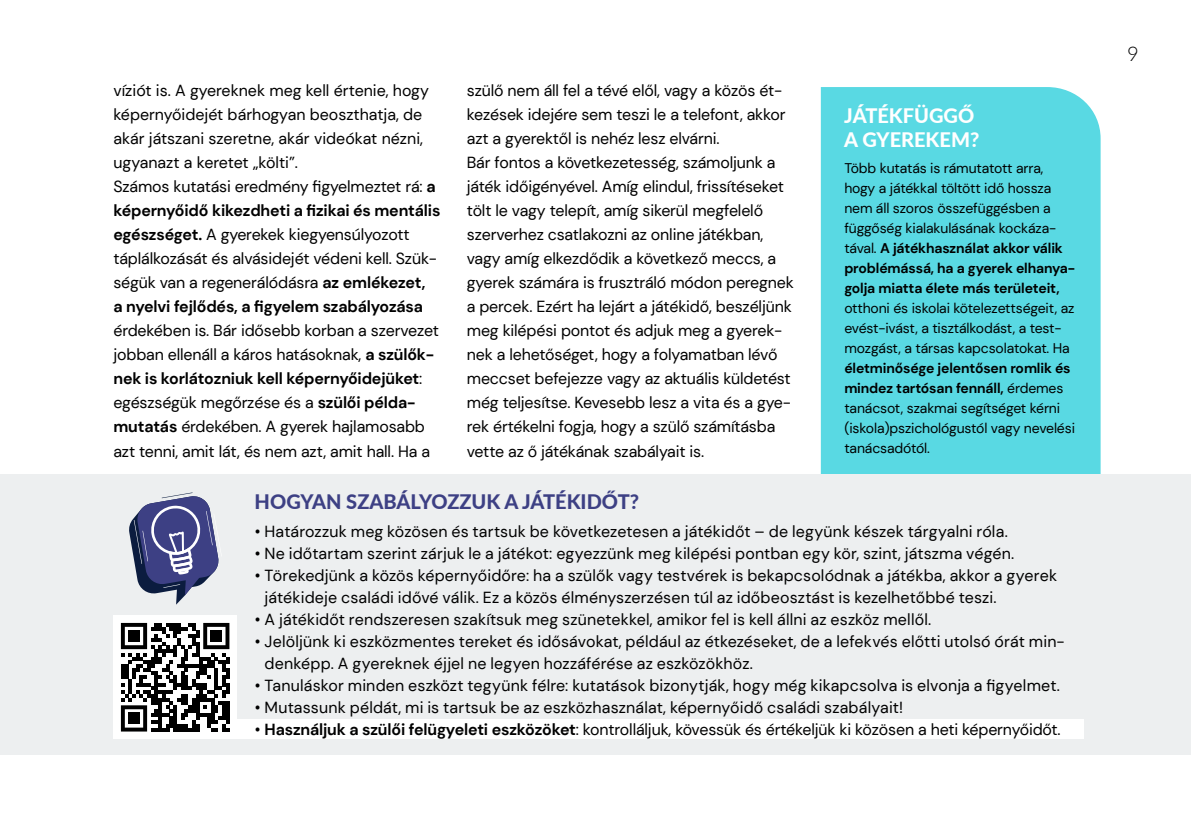
<style>
.page{position:relative;width:1191px;height:840px;background:#fff}
.page>*{position:absolute;margin:0;border:0;box-sizing:border-box;transform-origin:0 0}
.t1{font:800 20px "Lato";color:#3d4084}
.t2{font:800 20px/24px "Lato";color:#fff}
.t3{font:300 20px "Lato";color:#000}
.t4{font:16px/24px "DM Sans";letter-spacing:-.01em;color:#000}
.t5{font:16px/22px "DM Sans";letter-spacing:.01em;color:#000}
.t6{font:14px/20px "DM Sans";letter-spacing:-.01em;color:#000}
.s1{font-weight:700}
</style>
<div class="page">
<div style="left:821px;top:87px;width:279px;height:387px;background:#59d9e3"></div>
<div style="left:0;top:474px;width:1191px;height:280px;background:#edeff0"></div>
<svg style="left:129px;top:492px;width:90px;height:112px"></svg>
<div style="left:218px;top:719px;width:865px;height:19px;background:#fff"></div>
<div style="left:113px;top:615px;width:124px;height:123px;background:#fff"></div>
<svg style="left:121px;top:622px;width:108px;height:109px"></svg>
<div style="left:128px;top:630px;width:12px;height:11px;background:#000"></div>
<div style="left:211px;top:630px;width:11px;height:11px;background:#000"></div>
<div style="left:128px;top:712px;width:12px;height:11px;background:#000"></div>
<p class="t4" style="left:113px;top:78px;width:328px">víziót is. A gyereknek meg kell értenie, hogy képernyőidejét bárhogyan beoszthatja, de akár játszani szeretne, akár videókat nézni, ugyanazt a keretet „költi”.<br>Számos kutatási eredmény figyelmeztet rá: <span class="s1">a képernyőidő kikezdheti a fizikai és mentális egészséget.</span> A gyerekek kiegyensúlyozott táplálkozását és alvásidejét védeni kell. Szük&shy;ségük van a regenerálódásra <span class="s1">az emlékezet,<br>a nyelvi fejlődés, a figyelem szabályozása</span></p>
<p class="t4" style="left:113px;top:318px;width:327px">érdekében is. Bár idősebb korban a szervezet jobban ellenáll a káros hatásoknak, <span class="s1">a szülők&shy;nek is korlátozniuk kell képernyőidejüket</span>: egészségük megőrzése és a <span class="s1">szülői példa&shy;mutatás</span> érdekében. A gyerek hajlamosabb azt tenni, amit lát, és nem azt, amit hall. Ha a</p>
<p class="t4" style="left:467px;top:78px;width:328px">szülő nem áll fel a tévé elől, vagy a közös ét&shy;kezések idejére sem teszi le a telefont, akkor azt a gyerektől is nehéz lesz elvárni.<br>Bár fontos a következetesség, számoljunk a játék időigényével. Amíg elindul, frissítéseket tölt le vagy telepít, amíg sikerül megfelelő szerverhez csatlakozni az online játékban, vagy amíg elkezdődik a következő meccs, a gyerek számára is frusztráló módon peregnek a percek. Ezért ha lejárt a játékidő, beszéljünk meg kilépési pontot és adjuk meg a gyerek&shy;nek a lehetőséget, hogy a folyamatban lévő meccset befejezze vagy az aktuális küldetést még teljesítse. Kevesebb lesz a vita és a gye&shy;rek értékelni fogja, hogy a szülő számításba vette az ő játékának szabályait is.</p>
<p class="t2" style="left:844px;top:102px;width:136px">JÁTÉKFÜGGŐ<br>A GYEREKEM?</p>
<p class="t6" style="left:844px;top:158px;width:232px">Több kutatás is rámutatott arra, hogy a játékkal töltött idő hossza nem áll szoros összefüggésben a függőség kialakulásának kockáza&shy;tával. <span class="s1">A játékhasználat akkor válik problémássá, ha a gyerek elhanya&shy;golja miatta élete más területeit,</span></p>
<p class="t6" style="left:844px;top:298px;width:232px">otthoni és iskolai kötelezettségeit, az evést-ivást, a tisztálkodást, a test&shy;mozgást, a társas kapcsolatokat. Ha</p>
<p class="t6" style="left:844px;top:358px;width:232px"><span class="s1">életminősége jelentősen romlik és mindez tartósan fennáll,</span> érdemes tanácsot, szakmai segítséget kérni (iskola)pszichológustól vagy nevelési tanácsadótól.</p>
<p class="t1" style="left:255px;top:486px;width:386px">HOGYAN SZABÁLYOZZUK A JÁTÉKIDŐT?</p>
<p class="t4" style="left:255px;top:519px;width:754px">• Határozzuk meg közösen és tartsuk be következetesen a játékidőt – de legyünk készek tárgyalni róla.</p>
<p class="t4" style="left:255px;top:541px;width:761px">• Ne időtartam szerint zárjuk le a játékot: egyezzünk meg kilépési pontban egy kör, szint, játszma végén.</p>
<p class="t5" style="left:265px;top:564px;width:794px;text-indent:-10px">• Törekedjünk a közös képernyőidőre: ha a szülők vagy testvérek is bekapcsolódnak a játékba, akkor a gyerek játékideje családi idővé válik. Ez a közös élményszerzésen túl az időbeosztást is kezelhetőbbé teszi.</p>
<p class="t5" style="left:255px;top:608px;width:678px">• A játékidőt rendszeresen szakítsuk meg szünetekkel, amikor fel is kell állni az eszköz mellől.</p>
<p class="t5" style="left:265px;top:630px;width:801px;text-indent:-10px">• Jelöljünk ki eszközmentes tereket és idősávokat, például az étkezéseket, de a lefekvés előtti utolsó órát min&shy;denképp. A gyereknek éjjel ne legyen hozzáférése az eszközökhöz.</p>
<p class="t5" style="left:255px;top:674px;width:806px">• Tanuláskor minden eszközt tegyünk félre: kutatások bizonytják, hogy még kikapcsolva is elvonja a figyelmet.</p>
<p class="t5" style="left:255px;top:696px;width:649px">• Mutassunk példát, mi is tartsuk be az eszközhasználat, képernyőidő családi szabályait!</p>
<p class="t4" style="left:255px;top:717px;width:807px">• <span class="s1">Használjuk a szülői felügyeleti eszközöket</span>: kontrolláljuk, kövessük és értékeljük ki közösen a heti képernyőidőt.</p>
<p class="t3" style="left:1127px;top:43px;width:13px">9</p>
</div>
